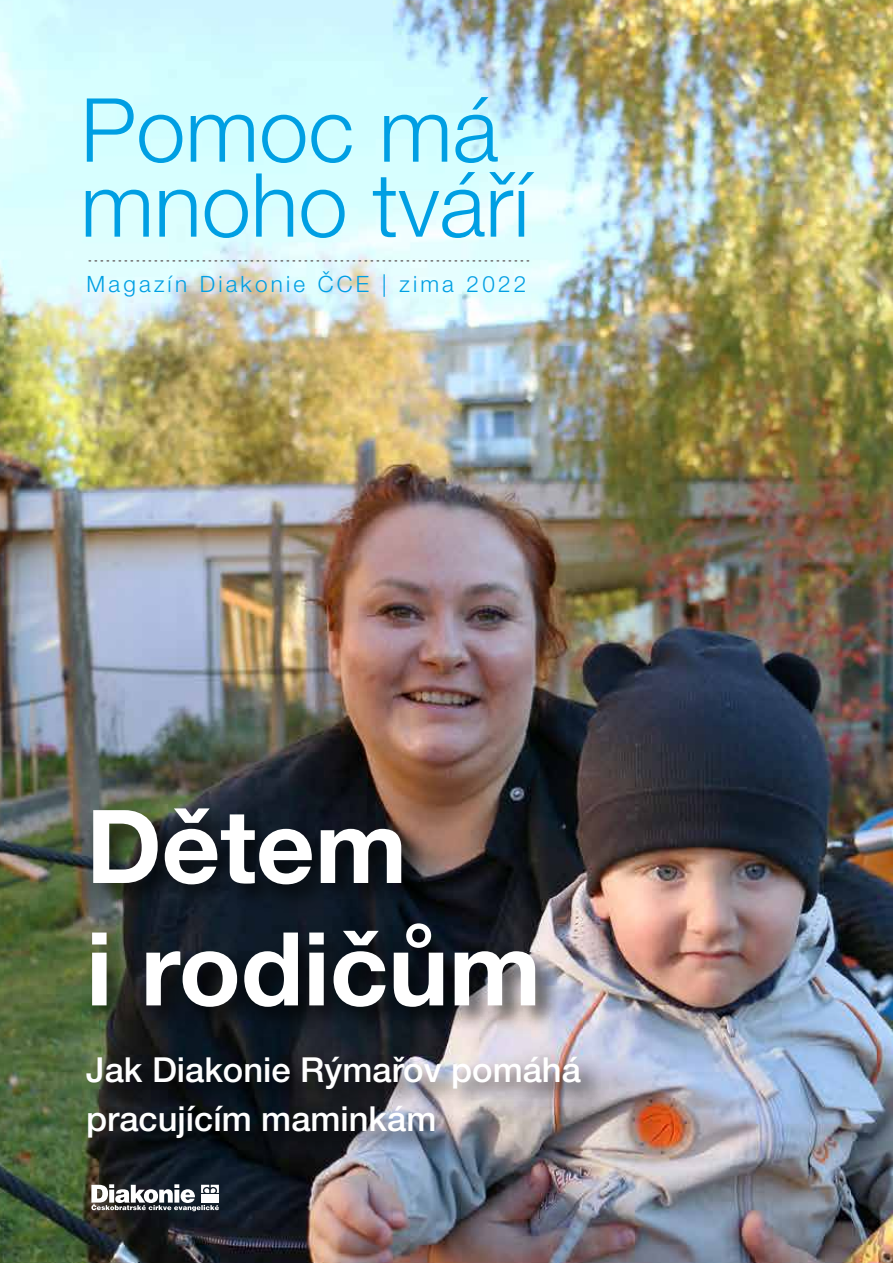
<style>
.page{position:relative;width:893px;height:1263px;background:#fff}
.page>*{position:absolute;margin:0;border:0;box-sizing:border-box;transform-origin:0 0}
.t1{font:700 102px/122.4px "Helvetica Neue LT Pro";color:#fff}
.t2{font:300 88.5px/75px "Helvetica Neue LT Pro";color:#009fe3}
.t3{font:500 34.5px/49.5px "Helvetica Neue LT Pro";color:#fff}
.t4{font:300 22.5px "Helvetica Neue LT Pro";letter-spacing:.14em;color:#009fe3}
</style>
<div class="page">
<img style="left:0;top:0;width:893px;height:1263px">
<img style="left:74px;top:259px;width:599px;height:97px">
<svg style="left:89px;top:260px;width:440px;height:2px"></svg>
<img style="left:74px;top:783px;width:806px;height:393px">
<svg style="left:91px;top:1184px;width:128px;height:27px"></svg>
<h2 class="t2" style="left:80px;top:91px;width:451px">Pomoc má mnoho tváří</h2>
<p class="t4" style="left:87px;top:271px;width:441px">Magazín Diakonie ČCE | zima 2022</p>
<h1 class="t1" style="left:86px;top:783px;width:456px">Dětem<br>i rodičům</h1>
<p class="t3" style="left:86px;top:1044px;width:496px">Jak Diakonie Rýmařov pomáhá pracujícím maminkám</p>
</div>
